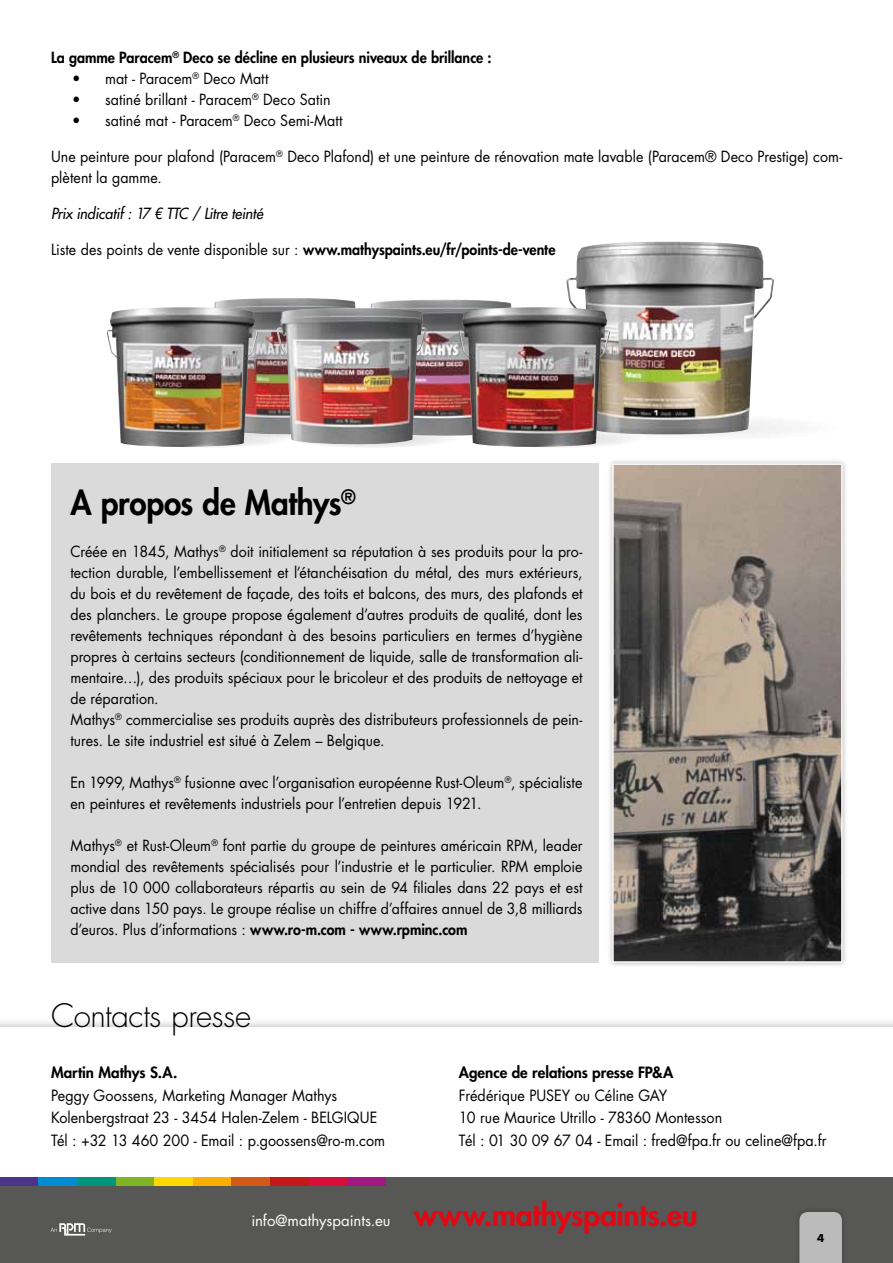
<style>
.page{position:relative;width:893px;height:1263px;background:#fff}
.page>*{position:absolute;margin:0;border:0;box-sizing:border-box;transform-origin:0 0}
.t1{font:800 33px "Futura Std";letter-spacing:-.01em;color:#000;scale:.95 1}
.t2{font:300 31.5px "Futura Std";letter-spacing:-.01em;color:#000}
.t3{font:15.15px/22.6px "Futura Std";color:#000;scale:.95 1}
.t4{font:800 15.15px "Futura Std";color:#000}
.t5{font:15px/21px "Futura Std";color:#000;scale:.95 1}
.t6{font:800 15px "Futura Std";letter-spacing:-.005em;color:#000;scale:.95 1}
.t7{font:15px "Futura Std";color:#fff}
.t8{font:italic 500 15px "Futura Std";letter-spacing:-.015em;color:#000;scale:.95 1}
.t9{font:700 10.5px "Futura Std";color:#000}
.s1{font-weight:400}
.s2{font-weight:800}
.s3{font-weight:800;font-size:30px;color:#e30613}
</style>
<div class="page">
<div style="left:0;top:1017px;width:893px;height:228px;background:#000;opacity:.3"></div>
<div style="left:0;top:1027px;width:893px;height:208px;background:#fff"></div>
<div style="left:0;top:1178px;width:893px;height:85px;background:#575756"></div>
<div style="left:0;top:1178px;width:39px;height:8px;background:#4a358b"></div>
<div style="left:39px;top:1178px;width:38px;height:8px;background:#008cd3"></div>
<div style="left:77px;top:1178px;width:39px;height:8px;background:#00947b"></div>
<div style="left:116px;top:1178px;width:38px;height:8px;background:#7fb525"></div>
<div style="left:154px;top:1178px;width:39px;height:8px;background:#ffd800"></div>
<div style="left:193px;top:1178px;width:39px;height:8px;background:#f9ae00"></div>
<div style="left:232px;top:1178px;width:38px;height:8px;background:#d35917"></div>
<div style="left:270px;top:1178px;width:39px;height:8px;background:#c41718"></div>
<div style="left:309px;top:1178px;width:38px;height:8px;background:#d90d3a"></div>
<div style="left:347px;top:1178px;width:39px;height:8px;background:#a11881"></div>
<svg style="left:50px;top:1223px;width:62px;height:12px"></svg>
<div style="left:52px;top:463px;width:547px;height:500px;background:#dadada"></div>
<div style="left:607px;top:458px;width:241px;height:510px;background:#000;opacity:.3"></div>
<img style="left:614px;top:465px;width:226px;height:496px">
<div style="left:612px;top:463px;width:230px;height:500px;border:1px solid #fff"></div>
<div style="left:794px;top:1206px;width:53px;height:57px;background:#535352"></div>
<div style="left:799px;top:1212px;width:43px;height:51px;background:#bbb"></div>
<div style="left:589px;top:415px;width:253px;height:26px;background:#f9f9f9;border-radius:50%"></div>
<img style="left:566px;top:242px;width:208px;height:192px">
<div style="left:287px;top:429px;width:172px;height:19px;background:#f3f3f3;border-radius:50%"></div>
<img style="left:214px;top:298px;width:142px;height:135px">
<img style="left:370px;top:299px;width:142px;height:137px">
<img style="left:276px;top:308px;width:151px;height:137px">
<svg style="left:472px;top:429px;width:173px;height:19px"></svg>
<img style="left:458px;top:307px;width:152px;height:140px">
<svg style="left:120px;top:429px;width:173px;height:19px"></svg>
<img style="left:106px;top:307px;width:152px;height:140px">
<p class="t6" style="left:51px;top:48px;width:465px">La gamme Paracem<sup>®</sup> Deco se décline en plusieurs niveaux de brillance :</p>
<p class="t5" style="left:72px;top:69px;width:208px">• mat - Paracem<sup>®</sup> Deco Matt</p>
<p class="t5" style="left:72px;top:90px;width:273px">• satiné brillant - Paracem<sup>®</sup> Deco Satin</p>
<p class="t5" style="left:72px;top:111px;width:286px">• satiné mat - Paracem<sup>®</sup> Deco Semi-Matt</p>
<p class="t5" style="left:51px;top:147px;width:835px">Une peinture pour plafond (Paracem<sup>®</sup> Deco Plafond) et une peinture de rénovation mate lavable (Paracem® Deco Prestige) com&shy;plètent la gamme.</p>
<p class="t8" style="left:51px;top:204px;width:225px">Prix indicatif : 17 € TTC / Litre teinté</p>
<p class="t6" style="left:51px;top:240px;width:533px"><span class="s1">Liste des points de vente disponible sur :</span> www.mathyspaints.eu/fr/points-de-vente</p>
<h1 class="t1" style="left:70px;top:482px;width:302px">A propos de Mathys<sup>®</sup></h1>
<p class="t5" style="left:70px;top:542px;width:541px">Créée en 1845, Mathys<sup>®</sup> doit initialement sa réputation à ses produits pour la pro&shy;tection durable, l’embellissement et l’étanchéisation du métal, des murs extérieurs, du bois et du revêtement de façade, des toits et balcons, des murs, des plafonds et des planchers. Le groupe propose également d’autres produits de qualité, dont les revêtements techniques répondant à des besoins particuliers en termes d’hygiène propres à certains secteurs (conditionnement de liquide, salle de transformation ali&shy;mentaire…), des produits spéciaux pour le bricoleur et des produits de nettoyage et de réparation.<br>Mathys<sup>®</sup> commercialise ses produits auprès des distributeurs professionnels de pein&shy;tures. Le site industriel est situé à Zelem – Belgique.</p>
<p class="t5" style="left:70px;top:773px;width:541px">En 1999, Mathys<sup>®</sup> fusionne avec l’organisation européenne Rust-Oleum<sup>®</sup>, spécialiste en peintures et revêtements industriels pour l’entretien depuis 1921.</p>
<p class="t5" style="left:70px;top:836px;width:541px;text-align:justify">Mathys<sup>®</sup> et Rust-Oleum<sup>®</sup> font partie du groupe de peintures américain RPM, leader mondial des revêtements spécialisés pour l’industrie et le particulier. RPM emploie plus de 10 000 collaborateurs répartis au sein de 94 filiales dans 22 pays et est active dans 150 pays. Le groupe réalise un chiffre d’affaires annuel de 3,8 milliards d’euros. Plus d’informations : <span class="s2">www.ro-m.com - www.rpminc.com</span></p>
<h2 class="t2" style="left:51px;top:996px;width:202px">Contacts presse</h2>
<p class="t4" style="left:51px;top:1063px;width:128px">Martin Mathys S.A.</p>
<p class="t3" style="left:51px;top:1084px;width:353px">Peggy Goossens, Marketing Manager Mathys<br>Kolenbergstraat 23 - 3454 Halen-Zelem - BELGIQUE<br>Tél : +32 13 460 200 - Email : p.goossens@ro-m.com</p>
<p class="t4" style="left:459px;top:1063px;width:216px">Agence de relations presse FP&amp;A</p>
<p class="t3" style="left:459px;top:1084px;width:388px">Frédérique PUSEY ou Céline GAY<br>10 rue Maurice Utrillo - 78360 Montesson<br>Tél : 01 30 09 67 04 - Email : fred@fpa.fr ou celine@fpa.fr</p>
<p class="t7" style="left:251px;top:1211px;width:448px">info@mathyspaints.eu <span class="s3">www.mathyspaints.eu</span></p>
<p class="t9" style="left:817px;top:1231px;width:9px">4</p>
</div>
